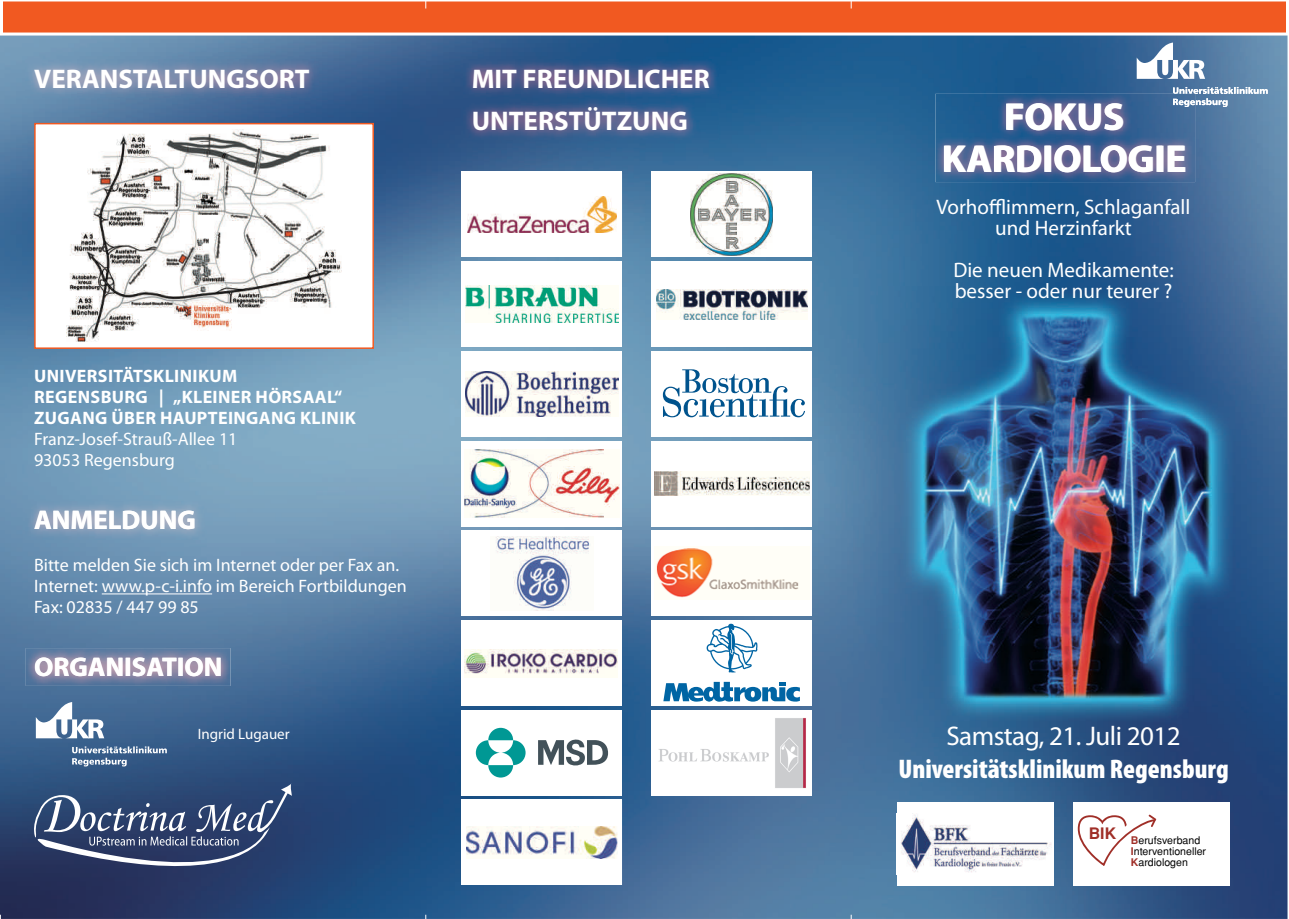
<style>
.page{position:relative;width:1289px;height:919px;background:#fff}
.page>*{position:absolute;margin:0;border:0;box-sizing:border-box;transform-origin:0 0}
.t1{font:700 39px/42px "Myriad Pro";color:#fff;text-align:center}
.t2{font:700 27px/42px "Myriad Pro";color:#fff}
.t3{font:900 condensed 27px "Myriad Pro";color:#fff}
.t4{font:27px "Myriad Pro";letter-spacing:-.02em;color:#fff}
.t5{font:21px/21px "Myriad Pro";color:#fff;text-align:center}
.t6{font:18px/21px "Myriad Pro";color:#fff}
.t7{font:700 18px/21px "Myriad Pro";letter-spacing:.02em;color:#fff}
.t8{font:15px "Myriad Pro";color:#fff}
.t9{font:10.65px/10.6px "Helvetica";color:#000}
.s1{font-weight:700;color:#a02f28}
</style>
<div class="page">
<img style="left:0;top:36px;width:1287px;height:882px">
<img style="left:878px;top:286px;width:370px;height:451px">
<svg style="left:1136px;top:43px;width:69px;height:36px"></svg>
<svg style="left:1172px;top:87px;width:95px;height:20px"></svg>
<img style="left:935px;top:94px;width:259px;height:88px">
<img style="left:1006px;top:103px;width:116px;height:27px">
<img style="left:943px;top:145px;width:241px;height:27px">
<img style="left:1172px;top:94px;width:22px;height:13px">
<img style="left:464px;top:60px;width:254px;height:80px">
<svg style="left:0;top:1px;width:1288px;height:35px;background:#f06a39"></svg>
<div style="left:897px;top:802px;width:156px;height:83px;background:#fff"></div>
<img style="left:901px;top:813px;width:151px;height:60px">
<div style="left:35px;top:124px;width:338px;height:224px;background:#fff"></div>
<div style="left:34px;top:123px;width:340px;height:226px;border:2px solid #f15921"></div>
<img style="left:66px;top:130px;width:276px;height:212px">
<img style="left:25px;top:60px;width:294px;height:37px">
<img style="left:25px;top:501px;width:179px;height:38px">
<hr style="left:102px;top:593px;width:110px;height:1px;background:#fff">
<img style="left:26px;top:648px;width:204px;height:37px">
<img style="left:35px;top:657px;width:186px;height:19px">
<svg style="left:27px;top:783px;width:265px;height:110px;background:#40527a"></svg>
<div style="left:462px;top:261px;width:160px;height:85px;background:#fff"></div>
<img style="left:466px;top:285px;width:152px;height:38px">
<div style="left:651px;top:261px;width:160px;height:85px;background:#fff"></div>
<img style="left:656px;top:289px;width:151px;height:30px">
<div style="left:462px;top:351px;width:160px;height:85px;background:#fff"></div>
<img style="left:466px;top:371px;width:152px;height:45px">
<div style="left:651px;top:351px;width:160px;height:85px;background:#fff"></div>
<svg style="left:663px;top:369px;width:142px;height:48px"></svg>
<div style="left:462px;top:441px;width:160px;height:85px;background:#fff"></div>
<img style="left:465px;top:449px;width:154px;height:68px">
<div style="left:651px;top:441px;width:160px;height:85px;background:#fff"></div>
<img style="left:654px;top:471px;width:155px;height:24px">
<div style="left:462px;top:710px;width:160px;height:85px;background:#fff"></div>
<svg style="left:476px;top:740px;width:24px;height:25px"></svg>
<svg style="left:500px;top:740px;width:25px;height:25px"></svg>
<svg style="left:488px;top:727px;width:25px;height:13px"></svg>
<svg style="left:488px;top:765px;width:25px;height:12px"></svg>
<svg style="left:538px;top:739px;width:70px;height:27px"></svg>
<div style="left:651px;top:710px;width:160px;height:85px;background:#fff"></div>
<img style="left:658px;top:718px;width:148px;height:70px">
<div style="left:1073px;top:802px;width:156px;height:83px;background:#fff"></div>
<svg style="left:1077px;top:814px;width:79px;height:52px"></svg>
<div style="left:651px;top:620px;width:160px;height:85px;background:#fff"></div>
<svg style="left:706px;top:623px;width:51px;height:49px"></svg>
<svg style="left:663px;top:681px;width:137px;height:20px"></svg>
<div style="left:462px;top:620px;width:160px;height:85px;background:#fff"></div>
<img style="left:465px;top:649px;width:153px;height:28px">
<div style="left:462px;top:172px;width:160px;height:85px;background:#fff"></div>
<img style="left:467px;top:196px;width:149px;height:36px">
<div style="left:651px;top:172px;width:160px;height:85px;background:#fff"></div>
<img style="left:690px;top:173px;width:82px;height:82px">
<svg style="left:36px;top:702px;width:68px;height:36px"></svg>
<svg style="left:72px;top:746px;width:95px;height:20px;background:#6682a4"></svg>
<div style="left:462px;top:530px;width:160px;height:85px;background:#fff"></div>
<img style="left:495px;top:536px;width:95px;height:74px">
<div style="left:651px;top:530px;width:160px;height:85px;background:#fff"></div>
<img style="left:656px;top:548px;width:143px;height:50px">
<div style="left:462px;top:799px;width:160px;height:85px;background:#fff"></div>
<img style="left:466px;top:826px;width:151px;height:32px">
<h2 class="t2" style="left:34px;top:57px;width:277px">VERANSTALTUNGSORT</h2>
<h2 class="t2" style="left:472px;top:57px;width:239px">MIT FREUNDLICHER<br>UNTERSTÜTZUNG</h2>
<p class="t7" style="left:34px;top:365px;width:323px">UNIVERSITÄTSKLINIKUM<br>REGENSBURG | „KLEINER HÖRSAAL“<br>ZUGANG ÜBER HAUPTEINGANG KLINIK</p>
<p class="t6" style="left:34px;top:428px;width:205px">Franz-Josef-Strauß-Allee 11<br>93053 Regensburg</p>
<h2 class="t2" style="left:34px;top:498px;width:163px">ANMELDUNG</h2>
<p class="t6" style="left:34px;top:554px;width:374px">Bitte melden Sie sich im Internet oder per Fax an.<br>Internet: www.p-c-i.info im Bereich Fortbildungen<br>Fax: 02835 / 447 99 85</p>
<h2 class="t2" style="left:34px;top:645px;width:190px">ORGANISATION</h2>
<p class="t8" style="left:198px;top:724px;width:93px">Ingrid Lugauer</p>
<h1 class="t1" style="left:942px;top:94px;width:246px">FOKUS<br>KARDIOLOGIE</h1>
<p class="t5" style="left:936px;top:196px;width:255px">Vorhofflimmern, Schlaganfall und Herzinfarkt</p>
<p class="t5" style="left:953px;top:259px;width:222px;text-align:left">Die neuen Medikamente: besser - oder nur teurer ?</p>
<h2 class="t4" style="left:946px;top:719px;width:235px">Samstag, 21. Juli 2012</h2>
<h2 class="t3" style="left:898px;top:751px;width:332px">Universitätsklinikum Regensburg</h2>
<p class="t9" style="left:1130px;top:835px;width:77px;text-indent:-42px"><sup>BIK</sup> <span class="s1">B</span>erufsverband<br><span class="s1">I</span>nterventioneller<br><span class="s1">K</span>ardiologen</p>
</div>
